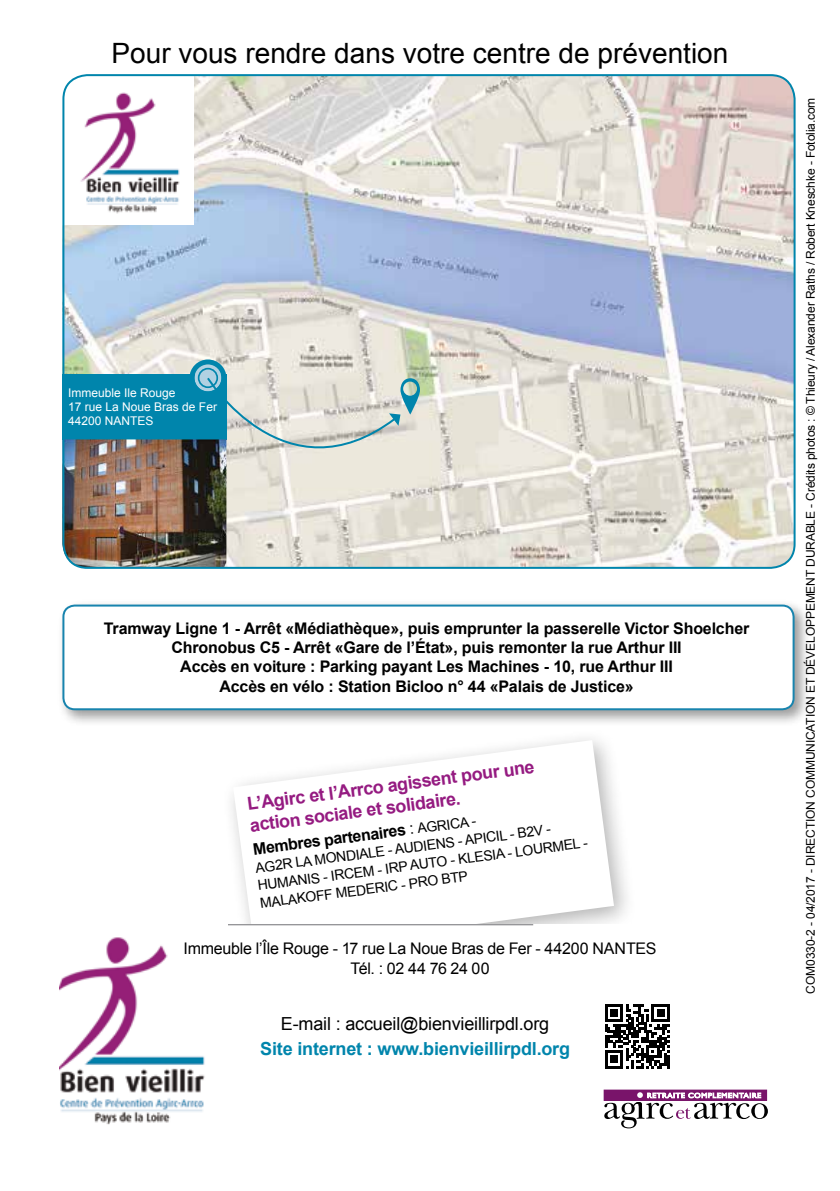
<style>
.page{position:relative;width:840px;height:1191px;background:#fff}
.page>*{position:absolute;margin:0;border:0;box-sizing:border-box;transform-origin:0 0}
.t1{font:28px "Arial";color:#000}
.t2{font:700 18px/21.8px "Arial";color:#951b81}
.t3{font:700 18px "Arial";letter-spacing:-.01em;color:#0085ac}
.t4{font:18px "Arial";letter-spacing:-.01em;color:#000}
.t5{font:700 16px/19.2px "Arial";letter-spacing:-.01em;color:#000;text-align:center}
.t6{font:16px/20px "Arial";letter-spacing:-.015em;color:#000;text-align:center}
.t7{font:14px/17.6px "Arial";color:#000}
.t8{font:12px "Arial";letter-spacing:-.01em;color:#000}
.t9{font:12px/14px "Arial";color:#fff}
.s1{font-weight:400}
</style>
<div class="page">
<div style="left:603px;top:1090px;width:163px;height:10px;background:#79146a"></div>
<div style="left:603px;top:1089px;width:163px;height:11px;border:1px solid #79146a"></div>
<svg style="left:604px;top:1092px;width:163px;height:36px"></svg>
<div style="left:221px;top:728px;width:416px;height:248px;background:#000;opacity:.3"></div>
<svg style="left:233px;top:740px;width:380px;height:184px"></svg>
<div style="left:166px;top:924px;width:487px;height:77px;background:#fff"></div>
<hr style="left:215px;top:924px;width:318px;height:1px;background:#88888b">
<img style="left:59px;top:913px;width:168px;height:212px">
<img style="left:65px;top:75px;width:729px;height:493px">
<div style="left:57px;top:599px;width:753px;height:128px;background:#000;opacity:.4"></div>
<div style="left:63px;top:605px;width:730px;height:104px;background:#fff;border-radius:11px"></div>
<div style="left:62px;top:604px;width:732px;height:106px;border:2px solid #1884ae;border-radius:11px"></div>
<div style="left:62px;top:373px;width:164px;height:66px;background:#0085ac"></div>
<svg style="left:605px;top:1004px;width:64px;height:64px"></svg>
<img style="left:65px;top:439px;width:161px;height:129px">
<img style="left:63px;top:75px;width:130px;height:149px">
<svg style="left:194px;top:364px;width:27px;height:27px"></svg>
<div style="left:189px;top:359px;width:37px;height:37px;border:5px solid #0085ac;border-radius:50%"></div>
<div style="left:198px;top:368px;width:20px;height:20px;border:2px solid #0085ac;border-radius:50%"></div>
<svg style="left:206px;top:376px;width:214px;height:125px;background:#ccd3cd"></svg>
<h1 class="t1" style="left:111px;top:35px;width:618px">Pour vous rendre dans votre centre de prévention</h1>
<p class="t9" style="left:68px;top:386px;width:150px">Immeuble Ile Rouge<br>17 rue La Noue Bras de Fer<br>44200 NANTES</p>
<p class="t5" style="left:104px;top:619px;width:646px">Tramway Ligne 1 - Arrêt «Médiathèque», puis emprunter la passerelle Victor Shoelcher Chronobus C5 - Arrêt «Gare de l’État», puis remonter la rue Arthur III<br>Accès en voiture : Parking payant Les Machines - 10, rue Arthur III<br>Accès en vélo : Station Bicloo n° 44 «Palais de Justice»</p>
<p class="t2" style="left:246px;top:792px;width:291px;rotate:-7deg">L’Agirc et l’Arrco agissent pour une action sociale et solidaire.</p>
<p class="t7" style="left:252px;top:843px;width:334px;text-indent:166px;rotate:-8deg">AGRICA -<br>AG2R LA MONDIALE - AUDIENS - APICIL - B2V -<br>HUMANIS - IRCEM - IRP AUTO - KLESIA - LOURMEL -<br>MALAKOFF MEDERIC - PRO BTP</p>
<p class="t5" style="left:252px;top:839px;width:163px;rotate:-7deg">Membres partenaires <span class="s1">:</span></p>
<p class="t6" style="left:183px;top:938px;width:474px">Immeuble l’Île Rouge - 17 rue La Noue Bras de Fer - 44200 NANTES<br>Tél. : 02 44 76 24 00</p>
<p class="t4" style="left:281px;top:1011px;width:270px">E-mail : accueil@bienvieillirpdl.org</p>
<p class="t3" style="left:260px;top:1037px;width:311px">Site internet : www.bienvieillirpdl.org</p>
<p class="t8" style="left:802px;top:993px;width:897px;rotate:-90deg">COM0330-2 - 04/2017 - DIRECTION COMMUNICATION ET DÉVELOPPEMENT DURABLE - Crédits photos : © Thieury / Alexander Raths / Robert Kneschke - Fotolia.com</p>
</div>
